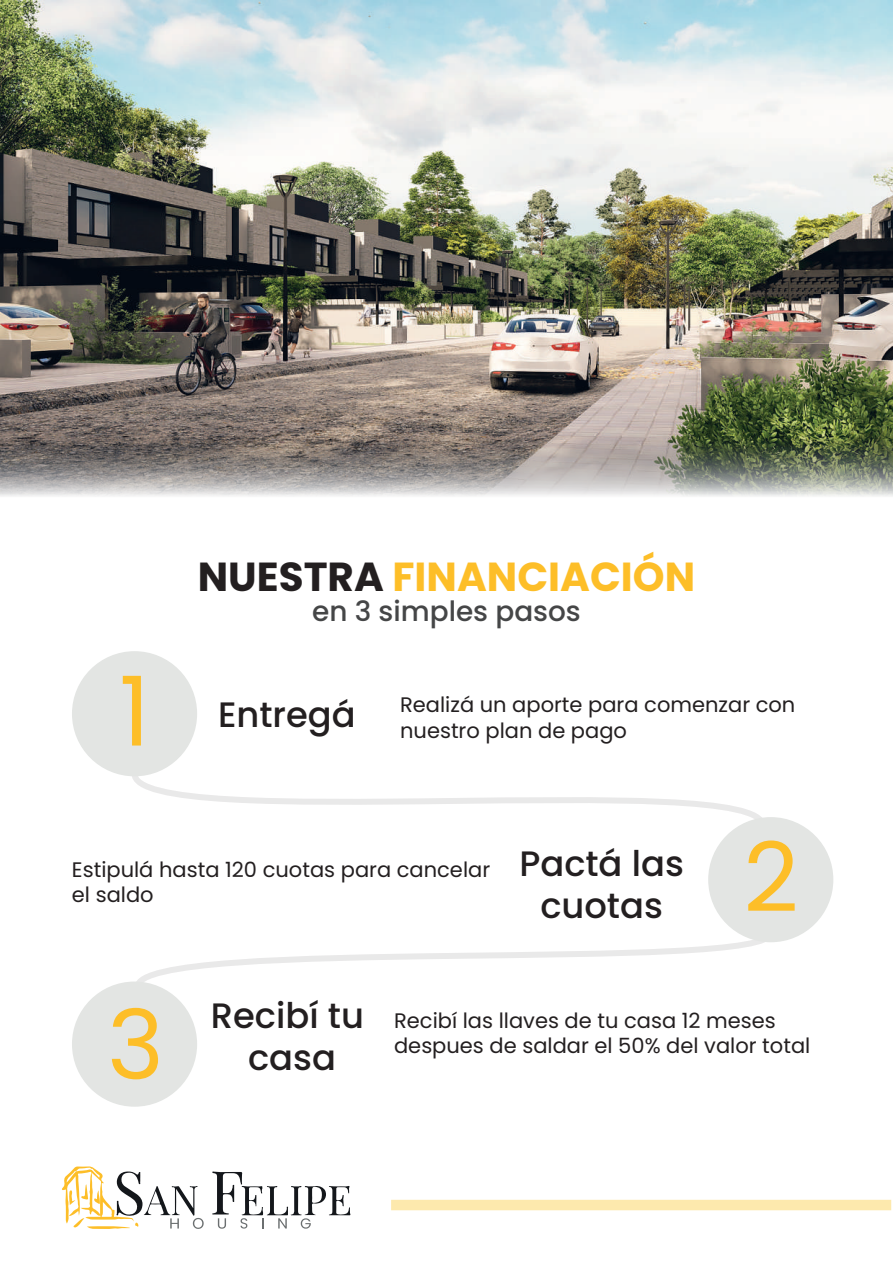
<style>
.page{position:relative;width:893px;height:1263px;background:#fff}
.page>*{position:absolute;margin:0;border:0;box-sizing:border-box;transform-origin:0 0}
.t1{font:96.45px "Poppins";color:#fdbe28}
.t2{font:700 40.5px "Poppins";color:#fdbe28}
.t3{font:500 35.25px/42.3px "Poppins";color:#231f20;text-align:center}
.t4{font:500 27.9px "Poppins";color:#454647}
.t5{font:21px/25.2px "Poppins";color:#231f20}
.s1{color:#231f20}
</style>
<div class="page">
<img style="left:0;top:0;width:893px;height:435px">
<img style="left:0;top:435px;width:893px;height:61px">
<svg style="left:137px;top:934px;width:627px;height:48px"></svg>
<svg style="left:132px;top:773px;width:631px;height:46px"></svg>
<div style="left:708px;top:817px;width:125px;height:125px;background:#e3e5e3;border-radius:50%"></div>
<div style="left:72px;top:651px;width:125px;height:125px;background:#e3e5e3;border-radius:50%"></div>
<div style="left:72px;top:981px;width:125px;height:126px;background:#e3e5e3;border-radius:50%"></div>
<svg style="left:212px;top:1171px;width:139px;height:58px"></svg>
<svg style="left:62px;top:1166px;width:142px;height:63px"></svg>
<div style="left:391px;top:1200px;width:500px;height:10px;background:#fde9ad"></div>
<h1 class="t1" style="left:119px;top:656px;width:32px">1</h1>
<h2 class="t2" style="left:198px;top:554px;width:499px"><span class="s1">NUESTRA</span> FINANCIACIÓN</h2>
<h3 class="t4" style="left:312px;top:595px;width:270px">en 3 simples pasos</h3>
<h3 class="t3" style="left:218px;top:694px;width:139px">Entregá</h3>
<p class="t5" style="left:400px;top:692px;width:397px">Realizá un aporte para comenzar con nuestro plan de pago</p>
<p class="t5" style="left:72px;top:857px;width:420px">Estipulá hasta 120 cuotas para cancelar el saldo</p>
<h3 class="t3" style="left:519px;top:842px;width:166px">Pactá las cuotas</h3>
<h1 class="t1" style="left:743px;top:822px;width:57px">2</h1>
<h1 class="t1" style="left:107px;top:989px;width:58px">3</h1>
<h3 class="t3" style="left:211px;top:995px;width:155px">Recibí tu</h3>
<h3 class="t3" style="left:248px;top:1037px;width:89px">casa</h3>
<p class="t5" style="left:394px;top:1008px;width:418px">Recibí las llaves de tu casa 12 meses despues de saldar el 50% del valor total</p>
</div>
